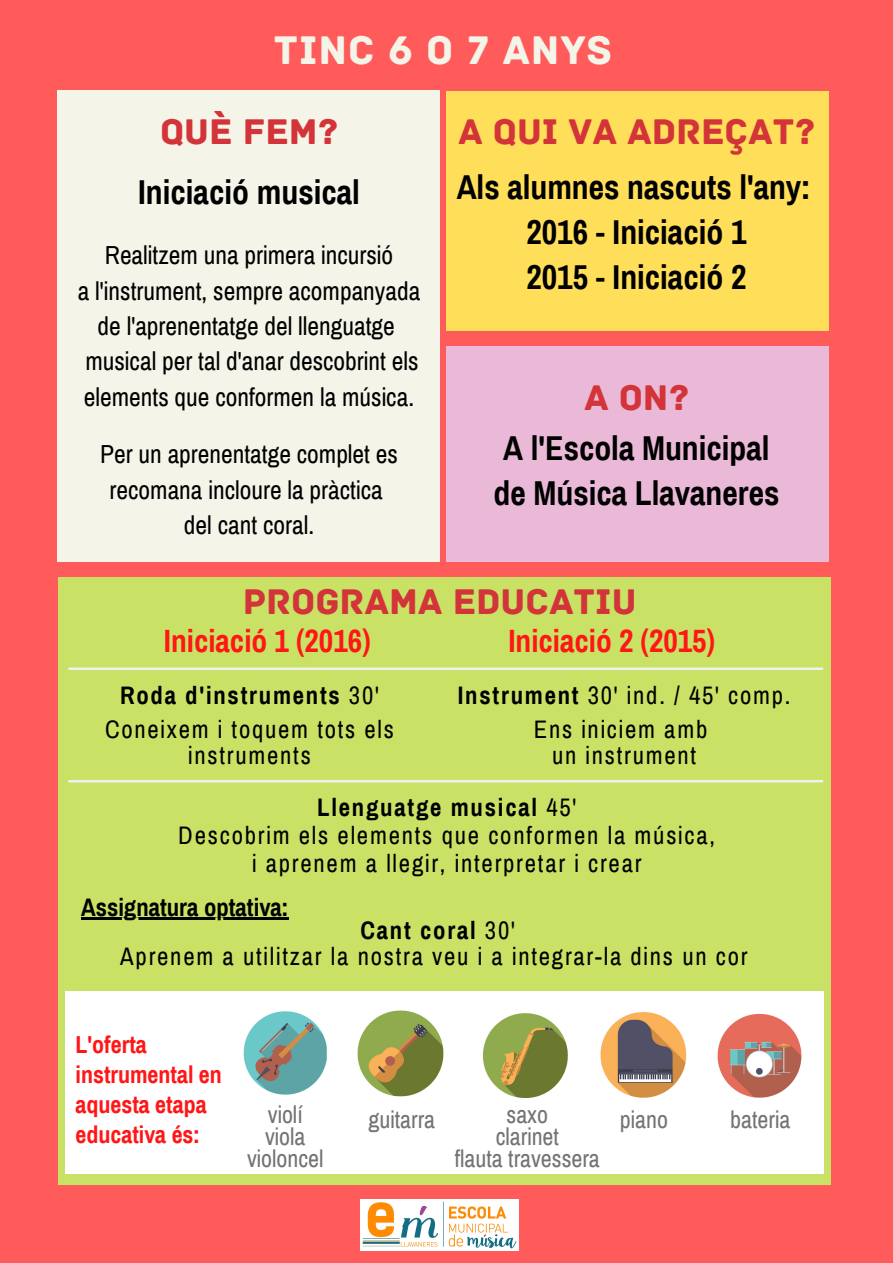
<style>
.page{position:relative;width:893px;height:1263px;background:#ff5b5b}
.page>*{position:absolute;margin:0;border:0;box-sizing:border-box;transform-origin:0 0}
.t1{font:42px "Archive";letter-spacing:.02em;color:#f5f4e9}
.t2{font:37.5px "Archive";color:#d33439}
.t3{font:700 33.75px "Archivo Narrow";color:#000}
.t4{font:700 31.5px "Archivo Narrow";color:#ff1616}
.t5{font:25.5px/35.5px "Archivo Narrow";color:#000;text-align:center}
.t6{font:24.75px/26px "Archivo Narrow";letter-spacing:.07em;color:#000;text-align:center}
.t7{font:700 24.75px "Archivo Narrow";letter-spacing:.07em;color:#000}
.t8{font:700 24.75px "Archivo Narrow";color:#000}
.t9{font:24px "Archivo Narrow";color:#737373}
.t10{font:700 24px/29.8px "Archivo Narrow";color:#ff1616}
.s1{font-weight:400}
.s2{font-weight:700}
</style>
<div class="page">
<div style="left:57px;top:90px;width:382px;height:471px;background:#f5f4e9"></div>
<div style="left:58px;top:577px;width:773px;height:607px;background:#c9e265"></div>
<div style="left:447px;top:91px;width:382px;height:240px;background:#ffde59"></div>
<img style="left:360px;top:1200px;width:159px;height:50px">
<div style="left:447px;top:346px;width:382px;height:215px;background:#eab9d8"></div>
<div style="left:65px;top:992px;width:758px;height:182px;background:#fff"></div>
<img style="left:357px;top:1010px;width:87px;height:87px">
<img style="left:243px;top:1011px;width:84px;height:84px">
<img style="left:483px;top:1013px;width:85px;height:85px">
<img style="left:600px;top:1012px;width:87px;height:86px">
<img style="left:717px;top:1013px;width:85px;height:85px">
<hr style="left:68px;top:780px;width:755px;height:2px;background:#eff0f2">
<svg style="left:68px;top:667px;width:755px;height:3px;background:#e8edda"></svg>
<hr style="left:81px;top:917px;width:208px;height:3px;background:#000">
<p class="t1" style="left:274px;top:25px;width:340px">TINC 6 O 7 ANYS</p>
<p class="t2" style="left:160px;top:110px;width:179px">QUÈ FEM?</p>
<p class="t3" style="left:138px;top:174px;width:223px">Iniciació musical</p>
<p class="t5" style="left:105px;top:238px;width:290px">Realitzem una primera incursió</p>
<p class="t5" style="left:78px;top:273px;width:344px">a l'instrument, sempre acompanyada de l'aprenentatge del llenguatge musical per tal d'anar descobrint els elements que conformen la música.</p>
<p class="t5" style="left:100px;top:437px;width:299px">Per un aprenentatge complet es recomana incloure la pràctica</p>
<p class="t5" style="left:184px;top:508px;width:132px">del cant coral.</p>
<p class="t2" style="left:458px;top:109px;width:358px">A QUI VA ADREÇAT?</p>
<p class="t3" style="left:457px;top:170px;width:355px">Als alumnes nascuts l'any:</p>
<p class="t3" style="left:526px;top:214px;width:221px">2016 - Iniciació 1</p>
<p class="t3" style="left:526px;top:259px;width:221px">2015 - Iniciació 2</p>
<p class="t2" style="left:584px;top:375px;width:106px">A ON?</p>
<p class="t3" style="left:503px;top:431px;width:268px">A l'Escola Municipal</p>
<p class="t3" style="left:493px;top:475px;width:287px">de Música Llavaneres</p>
<p class="t2" style="left:243px;top:580px;width:395px">PROGRAMA EDUCATIU</p>
<p class="t4" style="left:164px;top:625px;width:208px">Iniciació 1 (2016)</p>
<p class="t7" style="left:120px;top:682px;width:260px">Roda d'instruments <span class="s1">30'</span></p>
<p class="t6" style="left:105px;top:716px;width:290px">Coneixem i toquem tots els instruments</p>
<p class="t4" style="left:508px;top:625px;width:208px">Iniciació 2 (2015)</p>
<p class="t6" style="left:458px;top:683px;width:334px"><span class="s2">Instrument</span> 30' ind. / 45' comp.</p>
<p class="t6" style="left:534px;top:716px;width:175px">Ens iniciem amb</p>
<p class="t6" style="left:552px;top:742px;width:146px">un instrument</p>
<p class="t7" style="left:317px;top:795px;width:261px">Llenguatge musical <span class="s1">45'</span></p>
<p class="t6" style="left:178px;top:823px;width:538px">Descobrim els elements que conformen la música,</p>
<p class="t6" style="left:252px;top:850px;width:391px">i aprenem a llegir, interpretar i crear</p>
<p class="t8" style="left:81px;top:894px;width:209px">Assignatura optativa:</p>
<p class="t7" style="left:360px;top:917px;width:156px">Cant coral <span class="s1">30'</span></p>
<p class="t6" style="left:120px;top:943px;width:629px">Aprenem a utilitzar la nostra veu i a integrar-la dins un cor</p>
<p class="t10" style="left:76px;top:1030px;width:148px">L'oferta instrumental en aquesta etapa educativa és:</p>
<p class="t9" style="left:268px;top:1101px;width:36px">violí</p>
<p class="t9" style="left:368px;top:1107px;width:68px">guitarra</p>
<p class="t9" style="left:265px;top:1124px;width:42px">viola</p>
<p class="t9" style="left:247px;top:1146px;width:78px">violoncel</p>
<p class="t9" style="left:506px;top:1101px;width:43px">saxo</p>
<p class="t9" style="left:620px;top:1107px;width:50px">piano</p>
<p class="t9" style="left:730px;top:1107px;width:62px">bateria</p>
<p class="t9" style="left:496px;top:1124px;width:65px">clarinet</p>
<p class="t9" style="left:455px;top:1146px;width:147px">flauta travessera</p>
</div>
